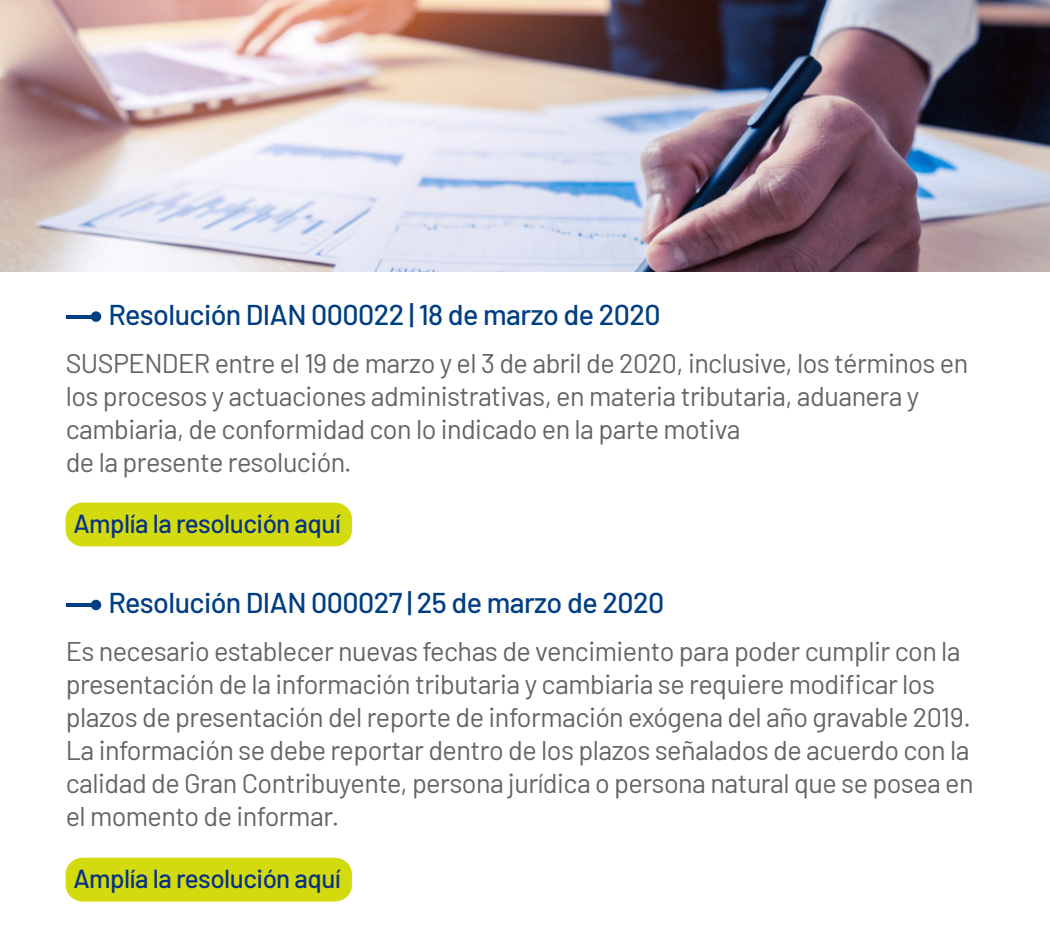
<style>
.page{position:relative;width:1050px;height:937px;background:#fff}
.page>*{position:absolute;margin:0;border:0;box-sizing:border-box;transform-origin:0 0}
.t1{font:500 28.65px "Barlow";letter-spacing:-.02em;color:#003e83}
.t2{font:27px/32.8px "Barlow";letter-spacing:-.02em;color:#666362}
.t3{font:500 25.95px "Barlow";letter-spacing:-.02em;color:#083383}
</style>
<div class="page">
<div style="left:66px;top:502px;width:286px;height:44px;background:#d3da0e;border-radius:17px"></div>
<div style="left:91px;top:311px;width:10px;height:11px;background:#003e83;border-radius:50%"></div>
<hr style="left:66px;top:315px;width:28px;height:3px;background:#003e83">
<div style="left:91px;top:599px;width:10px;height:11px;background:#003e83;border-radius:50%"></div>
<hr style="left:66px;top:603px;width:28px;height:3px;background:#003e83">
<img style="left:0;top:0;width:1050px;height:271px">
<div style="left:66px;top:857px;width:286px;height:44px;background:#d3da0e;border-radius:17px"></div>
<p class="t1" style="left:108px;top:293px;width:554px">Resolución DIAN 000022 | 18 de marzo de 2020</p>
<p class="t2" style="left:66px;top:344px;width:904px">SUSPENDER entre el 19 de marzo y el 3 de abril de 2020, inclusive, los términos en los procesos y actuaciones administrativas, en materia tributaria, aduanera y cambiaria, de conformidad con lo indicado en la parte motiva<br>de la presente resolución.</p>
<p class="t3" style="left:73px;top:504px;width:269px">Amplía la resolución aquí</p>
<p class="t1" style="left:108px;top:581px;width:557px">Resolución DIAN 000027 | 25 de marzo de 2020</p>
<p class="t2" style="left:66px;top:633px;width:910px">Es necesario establecer nuevas fechas de vencimiento para poder cumplir con la presentación de la información tributaria y cambiaria se requiere modificar los plazos de presentación del reporte de información exógena del año gravable 2019.<br>La información se debe reportar dentro de los plazos señalados de acuerdo con la calidad de Gran Contribuyente, persona jurídica o persona natural que se posea en el momento de informar.</p>
<p class="t3" style="left:73px;top:859px;width:269px">Amplía la resolución aquí</p>
</div>
